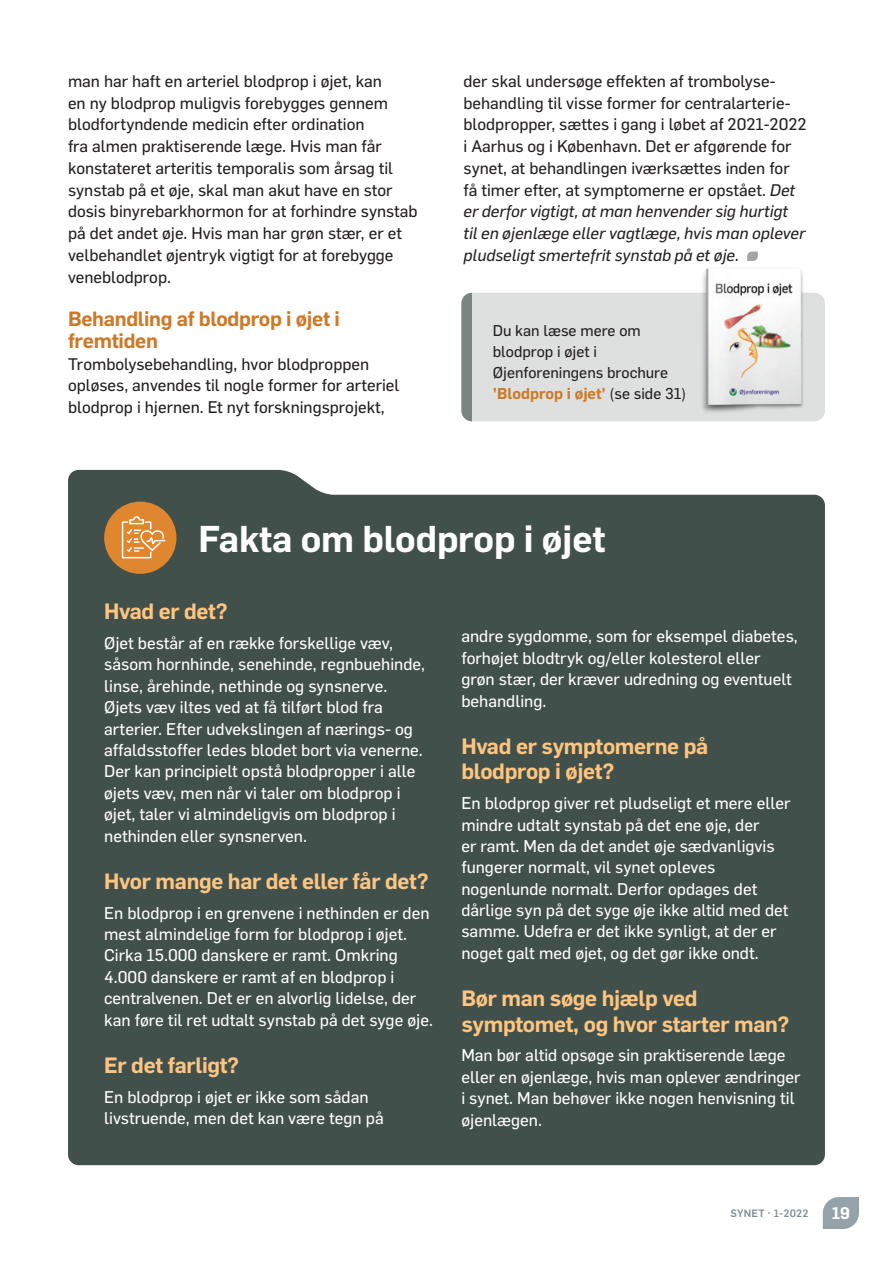
<style>
.page{position:relative;width:893px;height:1263px;background:#fff}
.page>*{position:absolute;margin:0;border:0;box-sizing:border-box;transform-origin:0 0}
.t1{font:600 36.6px "Flama";letter-spacing:-.005em;color:#fff}
.t2{font:600 21.75px/25.5px "Flama";letter-spacing:-.015em;color:#fdc580}
.t3{font:600 20.25px/21.8px "Flama";letter-spacing:-.015em;color:#cc7a2a}
.t4{font:16.65px/21.5px "Flama Basic";color:#fff}
.t5{font:16.5px/21.8px "Flama Basic";color:#231f20}
.t6{font:600 16.5px "Flama";color:#fff}
.t7{font:15.3px/21px "Flama Basic";color:#231f20}
.t8{font:600 15.3px "Flama";color:#cc7a2a}
.t9{font:500 10.5px "Flama";letter-spacing:.025em;color:#7f8e96}
.s1{font-style:italic}
.s2{font-family:"Flama Basic";font-weight:400;color:#231f20}
</style>
<div class="page">
<div style="left:68px;top:470px;width:757px;height:695px;background:#42504c"></div>
<div style="left:461px;top:293px;width:364px;height:128px;background:#dee0df;border-radius:11px"></div>
<div style="left:461px;top:293px;width:11px;height:128px;background:#7d8581"></div>
<img style="left:701px;top:268px;width:103px;height:144px">
<div style="left:104px;top:502px;width:72px;height:72px;background:#e0862f;border-radius:50%"></div>
<svg style="left:121px;top:516px;width:45px;height:43px"></svg>
<svg style="left:747px;top:252px;width:11px;height:9px"></svg>
<svg style="left:823px;top:1197px;width:36px;height:32px"></svg>
<p class="t5" style="left:68px;top:69px;width:351px">man har haft en arteriel blodprop i øjet, kan<br>en ny blodprop muligvis forebygges gennem blodfortyndende medicin efter ordination<br>fra almen praktiserende læge. Hvis man får konstateret arteritis temporalis som årsag til synstab på et øje, skal man akut have en stor dosis binyrebarkhormon for at forhindre synstab på det andet øje. Hvis man har grøn stær, er et velbehandlet øjentryk vigtigt for at forebygge veneblodprop.</p>
<p class="t3" style="left:68px;top:307px;width:273px">Behandling af blodprop i øjet i fremtiden</p>
<p class="t5" style="left:68px;top:352px;width:333px">Trombolysebehandling, hvor blodproppen opløses, anvendes til nogle former for arteriel blodprop i hjernen. Et nyt forskningsprojekt,</p>
<p class="t5" style="left:463px;top:69px;width:344px">der skal undersøge effekten af trombolyse&shy;behandling til visse former for centralarterie&shy;blodpropper, sættes i gang i løbet af 2021-2022 i Aarhus og i København. Det er afgørende for synet, at behandlingen iværksættes inden for få timer efter, at symptomerne er opstået. <span class="s1">Det er derfor vigtigt, at man henvender sig hurtigt til en øjenlæge eller vagtlæge, hvis man oplever pludseligt smertefrit synstab på et øje.</span></p>
<p class="t7" style="left:493px;top:319px;width:177px">Du kan læse mere om blodprop i øjet i<br>Øjenforeningens brochure</p>
<p class="t8" style="left:493px;top:382px;width:195px">’Blodprop i øjet’ <span class="s2">(se side 31)</span></p>
<h1 class="t1" style="left:199px;top:512px;width:408px">Fakta om blodprop i øjet</h1>
<h2 class="t2" style="left:104px;top:597px;width:125px">Hvad er det?</h2>
<p class="t4" style="left:104px;top:631px;width:322px">Øjet består af en række forskellige væv, såsom hornhinde, senehinde, regnbuehinde, linse, årehinde, nethinde og synsnerve.<br>Øjets væv iltes ved at få tilført blod fra arterier. Efter udvekslingen af nærings- og affaldsstoffer ledes blodet bort via venerne.<br>Der kan principielt opstå blodpropper i alle øjets væv, men når vi taler om blodprop i øjet, taler vi almindeligvis om blodprop i nethinden eller synsnerven.</p>
<h2 class="t2" style="left:104px;top:867px;width:326px">Hvor mange har det eller får det?</h2>
<p class="t4" style="left:104px;top:901px;width:330px">En blodprop i en grenvene i nethinden er den mest almindelige form for blodprop i øjet.<br>Cirka 15.000 danskere er ramt. Omkring 4.000 danskere er ramt af en blodprop i centralvenen. Det er en alvorlig lidelse, der kan føre til ret udtalt synstab på det syge øje.</p>
<h2 class="t2" style="left:104px;top:1051px;width:136px">Er det farligt?</h2>
<p class="t4" style="left:104px;top:1085px;width:281px">En blodprop i øjet er ikke som sådan livstruende, men det kan være tegn på</p>
<p class="t4" style="left:461px;top:625px;width:338px">andre sygdomme, som for eksempel diabetes, forhøjet blodtryk og/eller kolesterol eller grøn stær, der kræver udredning og eventuelt behandling.</p>
<h2 class="t2" style="left:461px;top:732px;width:248px">Hvad er symptomerne på blodprop i øjet?</h2>
<p class="t4" style="left:461px;top:791px;width:331px">En blodprop giver ret pludseligt et mere eller mindre udtalt synstab på det ene øje, der<br>er ramt. Men da det andet øje sædvanligvis fungerer normalt, vil synet opleves nogenlunde normalt. Derfor opdages det dårlige syn på det syge øje ikke altid med det samme. Udefra er det ikke synligt, at der er noget galt med øjet, og det gør ikke ondt.</p>
<h2 class="t2" style="left:461px;top:984px;width:330px">Bør man søge hjælp ved symptomet, og hvor starter man?</h2>
<p class="t4" style="left:461px;top:1044px;width:341px">Man bør altid opsøge sin praktiserende læge eller en øjenlæge, hvis man oplever ændringer i synet. Man behøver ikke nogen henvisning til øjenlægen.</p>
<p class="t9" style="left:730px;top:1205px;width:80px">SYNET · 1-2022</p>
<p class="t6" style="left:832px;top:1201px;width:20px">19</p>
</div>
